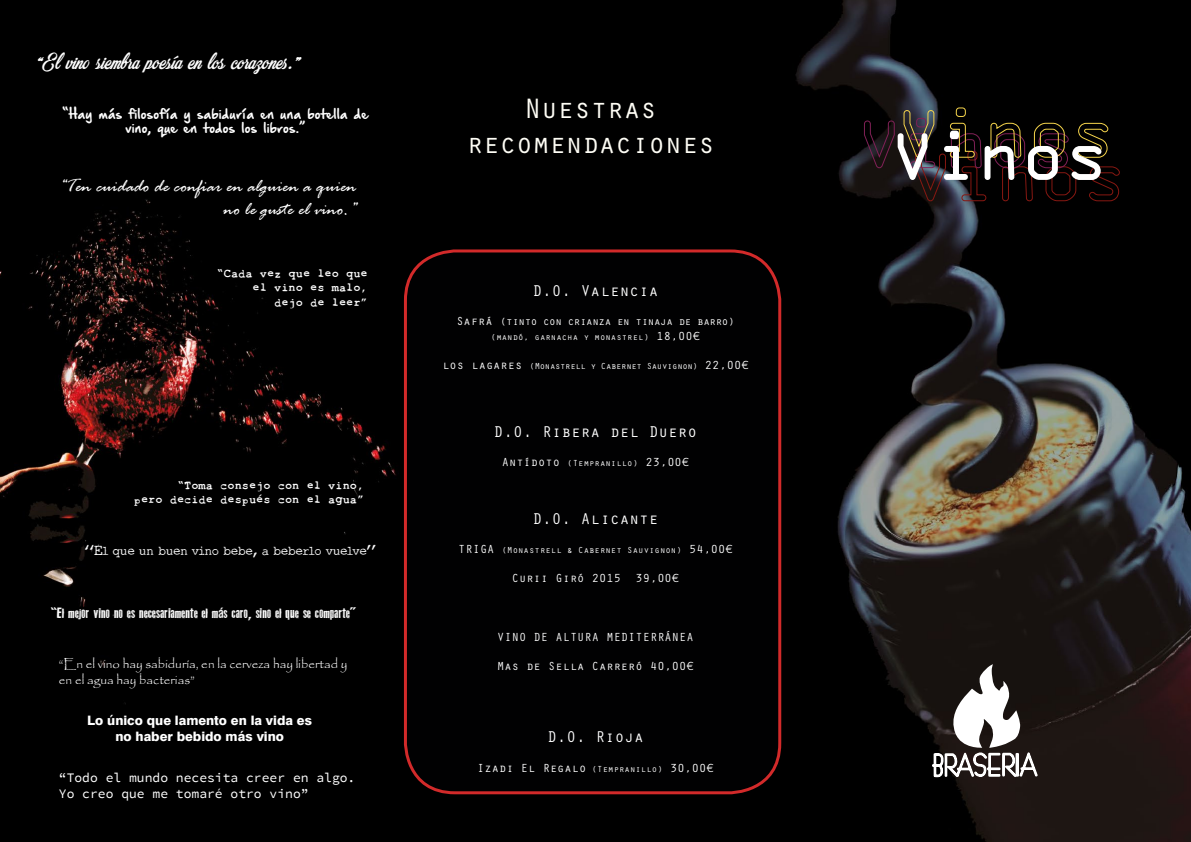
<style>
.page{position:relative;width:1191px;height:842px;background:#fff}
.page>*{position:absolute;margin:0;border:0;box-sizing:border-box;transform-origin:0 0}
.t1{font:72px "OCRA Extended";color:#fff}
.t2{font:29px/35px "Orator Std";letter-spacing:-.03em;color:#fefdf5;text-align:center}
.t3{font:24px "Mochary PERSONALUSEONLY";color:#fff}
.t4{font:italic 19px/22.8px "Rage";color:#fff;text-align:right}
.t5{font:16.2px "Orator Std";color:#fff}
.t6{font:16px "Old Typography";color:#fff}
.t7{font:13px/15.6px "Papyrus";color:#fff}
.t8{font:13px/15.6px "Source Code Pro";color:#fff}
.t9{font:800 13px/15.6px "Swiss 721 BT";color:#fff;text-align:center}
.t10{font:12.1px "Orator Std";color:#fff}
.t11{font:12px/14.4px "Toxica";color:#fff;text-align:right}
.t12{font:12px/14.4px "Hand Of Sean Demo";color:#fff;text-align:center}
.t13{font:11px "Orator Std";letter-spacing:-.04em;color:#fff}
.t14{font:11px "Typo";color:#fff}
.t15{font:9.1px "Orator Std";color:#fff}
.t16{font:9.1px "Orator Std";letter-spacing:-.04em;color:#fff}
.s1{font-size:12.1px}
.s2{font-size:9.1px}
</style>
<div class="page">
<img style="left:0;top:0;width:1191px;height:842px">
<div style="left:405px;top:251px;width:374px;height:542px;background:#010102;border-radius:50px"></div>
<div style="left:404px;top:249px;width:377px;height:545px;border:3px solid #d22a2a;border-radius:50px"></div>
<svg style="left:863px;top:120px;width:32px;height:49px;background:#1f1118"></svg>
<svg style="left:903px;top:107px;width:217px;height:124px;background:#16100f"></svg>
<svg style="left:931px;top:664px;width:108px;height:178px"></svg>
<h3 class="t3" style="left:36px;top:47px;width:266px">“El vino siembra poesía en los corazones.”</h3>
<p class="t12" style="left:63px;top:108px;width:307px">“Hay más filosofía y sabiduría en una botella de vino, que en todos los libros.”</p>
<h3 class="t4" style="left:58px;top:176px;width:300px">“Ten cuidado de confiar en alguien a quien no le guste el vino.”</h3>
<p class="t11" style="left:217px;top:266px;width:153px">“Cada vez que leo que el vino es malo,<br>dejo de leer”</p>
<p class="t11" style="left:134px;top:478px;width:232px">“Toma consejo con el vino,<br>pero decide después con el agua”</p>
<p class="t14" style="left:85px;top:544px;width:293px">“El que un buen vino bebe, a beberlo vuelve”</p>
<h3 class="t6" style="left:51px;top:604px;width:307px">“El mejor vino no es necesariamente el más caro, sino el que se comparte”</h3>
<p class="t7" style="left:59px;top:656px;width:290px">“En el vino hay sabiduría, en la cerveza hay libertad y en el agua hay bacterias”</p>
<p class="t9" style="left:87px;top:712px;width:226px">Lo único que lamento en la vida es no haber bebido más vino</p>
<p class="t8" style="left:59px;top:770px;width:298px">“Todo el mundo necesita creer en algo.<br>Yo creo que me tomaré otro vino”</p>
<h2 class="t2" style="left:466px;top:90px;width:250px">Nuestras recomendaciones</h2>
<h3 class="t5" style="left:532px;top:279px;width:128px">D.O. Valencia</h3>
<p class="t13" style="left:456px;top:314px;width:280px"><span class="s1">Safrá</span> (tinto con crianza en tinaja de barro)</p>
<p class="t15" style="left:491px;top:330px;width:211px">(mandó, garnacha y monastrel) <span class="s1">18,00€</span></p>
<p class="t16" style="left:442px;top:360px;width:308px"><span class="s1">los lagares</span> (Monastrell y Cabernet Sauvignon) <span class="s1">22,00€</span></p>
<h3 class="t5" style="left:493px;top:420px;width:205px">D.O. Ribera del Duero</h3>
<p class="t10" style="left:502px;top:453px;width:189px">Antídoto <span class="s2">(Tempranillo)</span> 23,00€</p>
<h3 class="t5" style="left:532px;top:507px;width:128px">D.O. Alicante</h3>
<p class="t15" style="left:458px;top:544px;width:276px"><span class="s1">TRIGA</span> (Monastrell &amp; Cabernet Sauvignon) <span class="s1">54,00€</span></p>
<p class="t10" style="left:512px;top:570px;width:169px">Curii Giró 2015 39,00€</p>
<p class="t10" style="left:497px;top:628px;width:198px">VINO DE ALTURA MEDITERRÁNEA</p>
<p class="t10" style="left:497px;top:657px;width:198px">Mas de Sella Carreró 40,00€</p>
<h3 class="t5" style="left:547px;top:725px;width:98px">D.O. Rioja</h3>
<p class="t10" style="left:477px;top:759px;width:238px">Izadi El Regalo <span class="s2">(Tempranillo)</span> 30,00€</p>
<h1 class="t1" style="left:890px;top:118px;width:219px">Vinos</h1>
</div>
